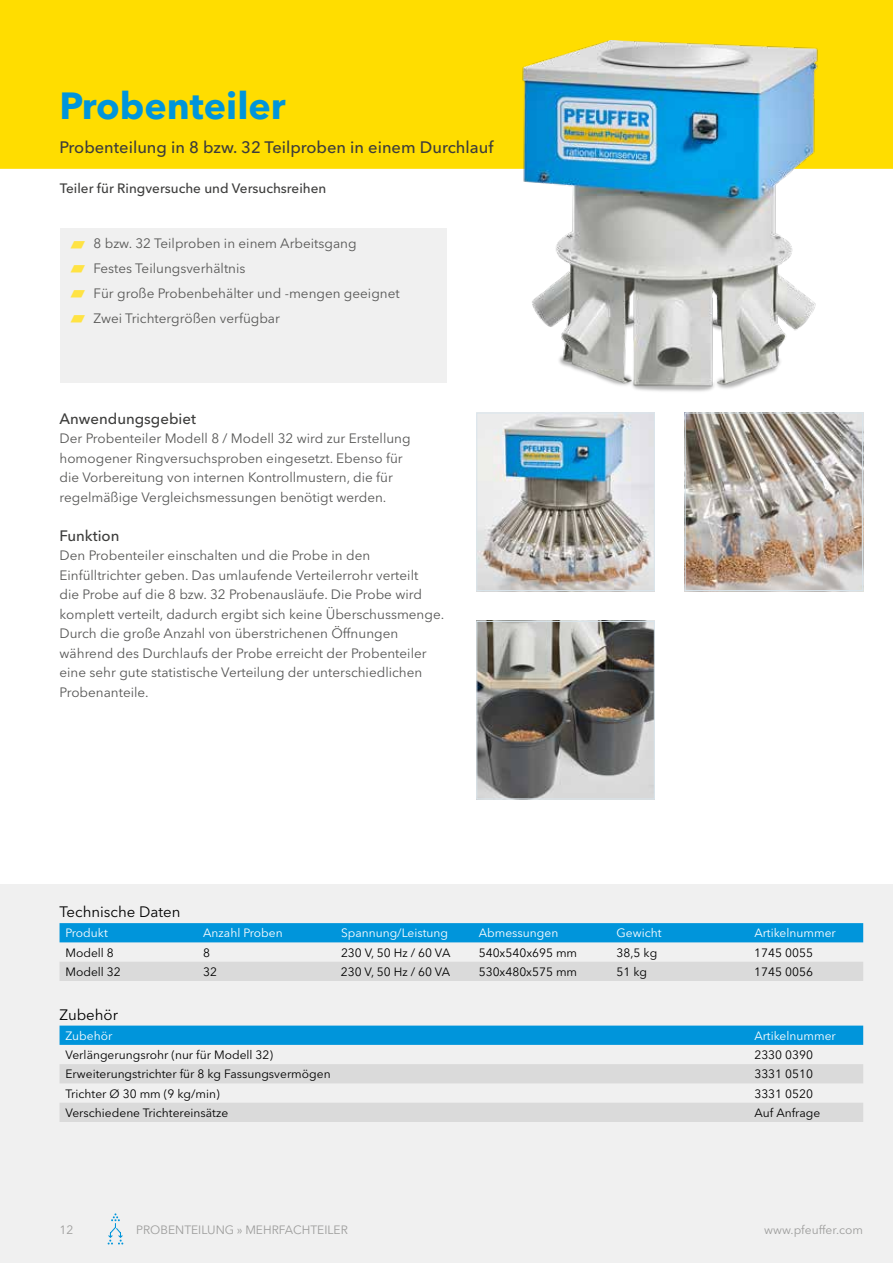
<style>
.page{position:relative;width:893px;height:1263px;background:#fff}
.page>*{position:absolute;margin:0;border:0;box-sizing:border-box;transform-origin:0 0}
.t1{font:700 37.5px "Avenir Next Cyr";color:#0095db}
.t2{font:36px "Arial Unicode MS";color:#ffe343;scale:.9 1}
.t3{font:500 16.5px "Avenir Next Cyr";color:#3c3c3b}
.t4{font:500 15px "Avenir Next Cyr";color:#3c3c3b}
.t5{font:15px "Avenir Next Cyr";color:#000}
.t6{font:13.5px/19.5px "Avenir Next Cyr";color:#575756}
.t7{font:500 13.5px "Avenir Next Cyr";color:#3c3c3b}
.t8{font:12px "Avenir Next Cyr";color:#000}
.t9{font:12px "Avenir Next Cyr";color:#fff}
.t10{font:12px "Avenir Next Cyr";color:#9d9d9c}
</style>
<div class="page">
<div style="left:0;top:884px;width:893px;height:379px;background:#f0f0f0"></div>
<div style="left:0;top:0;width:893px;height:169px;background:#fd0"></div>
<div style="left:60px;top:228px;width:386px;height:155px;background:#f0f0f0"></div>
<svg style="left:107px;top:1213px;width:17px;height:31px"></svg>
<img style="left:476px;top:40px;width:387px;height:352px">
<img style="left:478px;top:414px;width:175px;height:175px">
<div style="left:476px;top:412px;width:179px;height:179px;border:1px solid #d9e5ec"></div>
<img style="left:687px;top:414px;width:174px;height:175px">
<div style="left:685px;top:412px;width:178px;height:179px;border:1px solid #d9e5ec"></div>
<img style="left:478px;top:623px;width:175px;height:174px">
<div style="left:476px;top:621px;width:179px;height:178px;border:1px solid #d9e5ec"></div>
<div style="left:60px;top:923px;width:803px;height:19px;background:#0095db"></div>
<div style="left:60px;top:962px;width:803px;height:19px;background:#dadada"></div>
<svg style="left:60px;top:1025px;width:803px;height:20px;background:#0898db"></svg>
<svg style="left:60px;top:1064px;width:803px;height:58px;fill:#dadada"></svg>
<h1 class="t1" style="left:60px;top:83px;width:228px">Probenteiler</h1>
<p class="t3" style="left:60px;top:137px;width:435px">Probenteilung in 8 bzw. 32 Teilproben in einem Durchlauf</p>
<p class="t7" style="left:60px;top:180px;width:268px">Teiler für Ringversuche und Versuchsreihen</p>
<h2 class="t2" style="left:68px;top:219px;width:23px">▰</h2>
<p class="t6" style="left:94px;top:234px;width:265px">8 bzw. 32 Teilproben in einem Arbeitsgang</p>
<h2 class="t2" style="left:68px;top:244px;width:23px">▰</h2>
<p class="t6" style="left:94px;top:259px;width:153px">Festes Teilungsverhältnis</p>
<h2 class="t2" style="left:68px;top:268px;width:23px">▰</h2>
<p class="t6" style="left:94px;top:284px;width:308px">Für große Probenbehälter und -mengen geeignet</p>
<h2 class="t2" style="left:68px;top:293px;width:23px">▰</h2>
<p class="t6" style="left:94px;top:308px;width:188px">Zwei Trichtergrößen verfügbar</p>
<p class="t4" style="left:60px;top:410px;width:138px">Anwendungsgebiet</p>
<p class="t6" style="left:60px;top:429px;width:353px">Der Probenteiler Modell 8 / Modell 32 wird zur Erstellung homogener Ringversuchsproben eingesetzt. Ebenso für die Vorbereitung von internen Kontrollmustern, die für regelmäßige Vergleichsmessungen benötigt werden.</p>
<p class="t4" style="left:60px;top:527px;width:61px">Funktion</p>
<p class="t6" style="left:60px;top:546px;width:386px">Den Probenteiler einschalten und die Probe in den Einfülltrichter geben. Das umlaufende Verteilerrohr verteilt<br>die Probe auf die 8 bzw. 32 Probenausläufe. Die Probe wird komplett verteilt, dadurch ergibt sich keine Überschussmenge.<br>Durch die große Anzahl von überstrichenen Öffnungen während des Durchlaufs der Probe erreicht der Probenteiler eine sehr gute statistische Verteilung der unterschiedlichen Probenanteile.</p>
<p class="t5" style="left:60px;top:903px;width:122px">Technische Daten</p>
<p class="t9" style="left:65px;top:926px;width:44px">Produkt</p>
<p class="t9" style="left:203px;top:926px;width:81px">Anzahl Proben</p>
<p class="t9" style="left:341px;top:926px;width:109px">Spannung/Leistung</p>
<p class="t9" style="left:479px;top:926px;width:81px">Abmessungen</p>
<p class="t9" style="left:617px;top:926px;width:46px">Gewicht</p>
<p class="t9" style="left:754px;top:926px;width:83px">Artikelnummer</p>
<p class="t8" style="left:65px;top:945px;width:50px">Modell 8</p>
<p class="t8" style="left:203px;top:945px;width:8px">8</p>
<p class="t8" style="left:341px;top:945px;width:111px">230 V, 50 Hz / 60 VA</p>
<p class="t8" style="left:479px;top:945px;width:100px">540x540x695 mm</p>
<p class="t8" style="left:616px;top:945px;width:42px">38,5 kg</p>
<p class="t8" style="left:754px;top:945px;width:60px">1745 0055</p>
<p class="t8" style="left:65px;top:964px;width:57px">Modell 32</p>
<p class="t8" style="left:203px;top:964px;width:15px">32</p>
<p class="t8" style="left:341px;top:964px;width:111px">230 V, 50 Hz / 60 VA</p>
<p class="t8" style="left:479px;top:964px;width:100px">530x480x575 mm</p>
<p class="t8" style="left:616px;top:964px;width:32px">51 kg</p>
<p class="t8" style="left:754px;top:964px;width:60px">1745 0056</p>
<p class="t5" style="left:60px;top:1005px;width:60px">Zubehör</p>
<p class="t9" style="left:65px;top:1028px;width:48px">Zubehör</p>
<p class="t9" style="left:754px;top:1028px;width:83px">Artikelnummer</p>
<p class="t8" style="left:65px;top:1048px;width:209px">Verlängerungsrohr (nur für Modell 32)</p>
<p class="t8" style="left:754px;top:1048px;width:60px">2330 0390</p>
<p class="t8" style="left:65px;top:1067px;width:267px">Erweiterungstrichter für 8 kg Fassungsvermögen</p>
<p class="t8" style="left:754px;top:1067px;width:60px">3331 0510</p>
<p class="t8" style="left:65px;top:1086px;width:156px">Trichter Ø 30 mm (9 kg/min)</p>
<p class="t8" style="left:754px;top:1086px;width:60px">3331 0520</p>
<p class="t8" style="left:65px;top:1105px;width:164px">Verschiedene Trichtereinsätze</p>
<p class="t8" style="left:754px;top:1105px;width:67px">Auf Anfrage</p>
<p class="t10" style="left:60px;top:1222px;width:15px">12</p>
<p class="t10" style="left:764px;top:1222px;width:101px">www.pfeuffer.com</p>
<p class="t10" style="left:136px;top:1222px;width:213px">PROBENTEILUNG » MEHRFACHTEILER</p>
</div>
